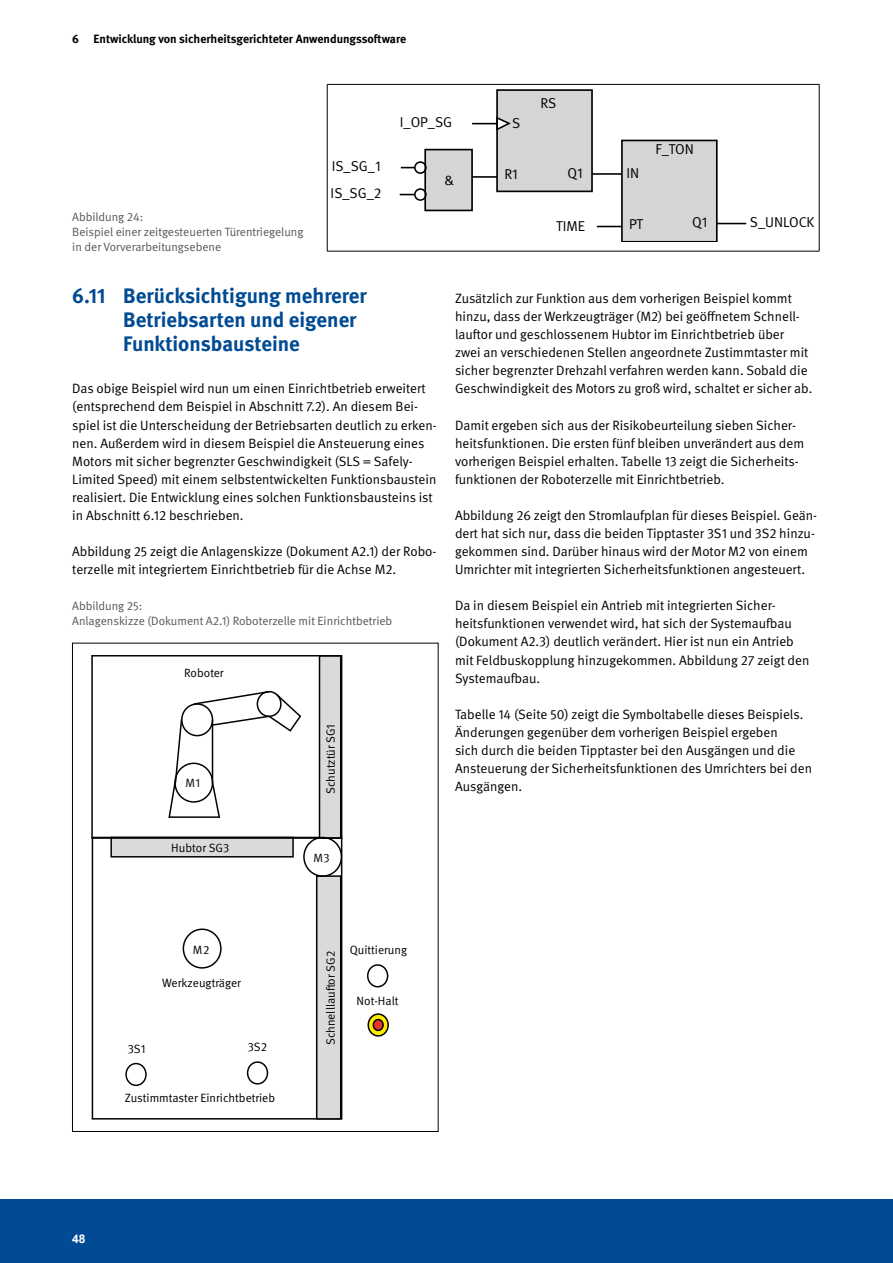
<style>
.page{position:relative;width:893px;height:1263px;background:#fff}
.page>*{position:absolute;margin:0;border:0;box-sizing:border-box;transform-origin:0 0}
.t1{font:700 21px/24px "DGUV Meta";color:#004b93}
.t2{font:14.25px/27px "DGUV Meta";color:#000}
.t3{font:13.5px/18.1px "DGUV Meta";color:#000}
.t4{font:12px/15px "DGUV Meta";color:#58585a}
.t5{font:12px "DGUV Meta";color:#000204}
.t6{font:700 12px "DGUV Meta";color:#000}
.t7{font:12px "DGUV Meta";color:#000}
.t8{font:700 12px "Arial";color:#fff}
</style>
<div class="page">
<div style="left:0;top:1199px;width:893px;height:64px;background:#004b93"></div>
<hr style="left:327px;top:84px;width:492px;height:1px;background:#000">
<hr style="left:327px;top:85px;width:1px;height:166px;background:#000">
<hr style="left:819px;top:85px;width:1px;height:166px;background:#000">
<hr style="left:327px;top:251px;width:492px;height:1px;background:#000">
<hr style="left:592px;top:173px;width:29px;height:2px;background:#000">
<div style="left:497px;top:90px;width:95px;height:101px;background:#d5d5d6"></div>
<hr style="left:472px;top:176px;width:25px;height:2px;background:#000">
<svg style="left:718px;top:223px;width:28px;height:1px"></svg>
<div style="left:622px;top:140px;width:95px;height:102px;background:#d5d5d6"></div>
<svg style="left:597px;top:226px;width:24px;height:1px"></svg>
<div style="left:425px;top:150px;width:47px;height:60px;background:#d5d5d6"></div>
<svg style="left:401px;top:167px;width:13px;height:1px"></svg>
<svg style="left:400px;top:194px;width:14px;height:1px"></svg>
<div style="left:414px;top:161px;width:13px;height:13px;border:2px solid #000;border-radius:50%"></div>
<div style="left:414px;top:188px;width:13px;height:13px;border:2px solid #000;border-radius:50%"></div>
<svg style="left:472px;top:118px;width:39px;height:12px"></svg>
<div style="left:496px;top:89px;width:97px;height:103px;border:2px solid #000"></div>
<div style="left:424px;top:149px;width:49px;height:62px;border:2px solid #000"></div>
<div style="left:621px;top:140px;width:97px;height:102px;border:2px solid #000"></div>
<div style="left:92px;top:837px;width:250px;height:282px;border:2px solid #000204"></div>
<div style="left:111px;top:837px;width:182px;height:20px;background:#d9dadb"></div>
<div style="left:110px;top:837px;width:184px;height:20px;border:2px solid #000204"></div>
<div style="left:317px;top:876px;width:24px;height:243px;background:#d9dadb"></div>
<div style="left:316px;top:875px;width:25px;height:244px;border:2px solid #000204"></div>
<svg style="left:368px;top:1014px;width:20px;height:22px"></svg>
<div style="left:367px;top:1013px;width:22px;height:23px;border:2px solid #000;border-radius:50%"></div>
<div style="left:373px;top:1019px;width:10px;height:11px;background:#e5352d;border-radius:50%"></div>
<div style="left:373px;top:1019px;width:11px;height:12px;border:2px solid #000204;border-radius:50%"></div>
<div style="left:319px;top:656px;width:22px;height:182px;background:#d9dadb"></div>
<div style="left:319px;top:655px;width:22px;height:184px;border:2px solid #000204"></div>
<div style="left:91px;top:655px;width:251px;height:184px;border:2px solid #000204"></div>
<div style="left:183px;top:928px;width:39px;height:41px;border:2px solid #000204;border-radius:50%"></div>
<div style="left:303px;top:837px;width:39px;height:40px;border:2px solid #000204;border-radius:50%"></div>
<div style="left:125px;top:1063px;width:22px;height:23px;border:2px solid #000204;border-radius:50%"></div>
<div style="left:247px;top:1061px;width:21px;height:23px;border:2px solid #000204;border-radius:50%"></div>
<div style="left:367px;top:964px;width:21px;height:23px;border:2px solid #000204;border-radius:50%"></div>
<div style="left:174px;top:762px;width:39px;height:41px;border:2px solid #000204;border-radius:50%"></div>
<svg style="left:211px;top:781px;width:9px;height:37px"></svg>
<hr style="left:169px;top:816px;width:50px;height:2px;background:#000204">
<div style="left:181px;top:703px;width:32px;height:33px;border:2px solid #000204;border-radius:50%"></div>
<svg style="left:168px;top:718px;width:15px;height:100px"></svg>
<hr style="left:212px;top:720px;width:1px;height:63px;background:#000204">
<svg style="left:193px;top:690px;width:108px;height:43px"></svg>
<p class="t6" style="left:72px;top:32px;width:335px">6 Entwicklung von sicherheitsgerichteter Anwendungssoftware</p>
<p class="t4" style="left:72px;top:210px;width:233px">Abbildung 24:<br>Beispiel einer zeitgesteuerten Türentriegelung in der Vorverarbeitungsebene</p>
<p class="t2" style="left:331px;top:153px;width:52px">IS_SG_1<br>IS_SG_2</p>
<p class="t2" style="left:400px;top:109px;width:54px">I_OP_SG</p>
<p class="t2" style="left:444px;top:167px;width:11px">&amp;</p>
<p class="t2" style="left:512px;top:110px;width:10px">S</p>
<p class="t2" style="left:540px;top:90px;width:17px">RS</p>
<p class="t2" style="left:504px;top:161px;width:15px">R1</p>
<p class="t2" style="left:567px;top:159px;width:17px">Q1</p>
<p class="t2" style="left:556px;top:213px;width:30px">TIME</p>
<p class="t2" style="left:626px;top:160px;width:14px">IN</p>
<p class="t2" style="left:656px;top:136px;width:40px">F_TON</p>
<p class="t2" style="left:629px;top:211px;width:15px">PT</p>
<p class="t2" style="left:692px;top:209px;width:17px">Q1</p>
<p class="t2" style="left:750px;top:209px;width:66px">S_UNLOCK</p>
<h1 class="t1" style="left:123px;top:284px;width:245px;text-indent:-51px">6.11 Berücksichtigung mehrerer<br>Betriebsarten und eigener<br>Funktionsbausteine</h1>
<p class="t3" style="left:72px;top:380px;width:366px">Das obige Beispiel wird nun um einen Einrichtbetrieb erweitert (entsprechend dem Beispiel in Abschnitt 7.2). An diesem Bei&shy;spiel ist die Unterscheidung der Betriebsarten deutlich zu erken&shy;nen. Außerdem wird in diesem Beispiel die Ansteuerung eines Motors mit sicher begrenzter Geschwindigkeit (SLS = Safely-Limited Speed) mit einem selbstentwickelten Funktionsbaustein realisiert. Die Entwicklung eines solchen Funktionsbausteins ist in Abschnitt 6.12 beschrieben.</p>
<p class="t3" style="left:72px;top:543px;width:366px">Abbildung 25 zeigt die Anlagenskizze (Dokument A2.1) der Robo&shy;terzelle mit integriertem Einrichtbetrieb für die Achse M2.</p>
<p class="t4" style="left:72px;top:599px;width:322px">Abbildung 25:<br>Anlagenskizze (Dokument A2.1) Roboterzelle mit Einrichtbetrieb</p>
<p class="t5" style="left:184px;top:665px;width:41px">Roboter</p>
<p class="t5" style="left:185px;top:776px;width:16px">M1</p>
<p class="t7" style="left:324px;top:794px;width:71px;rotate:-90deg">Schutztür SG1</p>
<p class="t3" style="left:455px;top:290px;width:359px">Zusätzlich zur Funktion aus dem vorherigen Beispiel kommt hinzu, dass der Werkzeugträger (M2) bei geöffnetem Schnell&shy;lauftor und geschlossenem Hubtor im Einrichtbetrieb über zwei an verschiedenen Stellen angeordnete Zustimmtaster mit sicher begrenzter Drehzahl verfahren werden kann. Sobald die Geschwindigkeit des Motors zu groß wird, schaltet er sicher ab.</p>
<p class="t3" style="left:455px;top:416px;width:351px">Damit ergeben sich aus der Risikobeurteilung sieben Sicher&shy;heitsfunktionen. Die ersten fünf bleiben unverändert aus dem vorherigen Beispiel erhalten. Tabelle 13 zeigt die Sicherheits&shy;funktionen der Roboterzelle mit Einrichtbetrieb.</p>
<p class="t3" style="left:455px;top:506px;width:364px">Abbildung 26 zeigt den Stromlaufplan für dieses Beispiel. Geän&shy;dert hat sich nur, dass die beiden Tipptaster 3S1 und 3S2 hinzu&shy;gekommen sind. Darüber hinaus wird der Motor M2 von einem Umrichter mit integrierten Sicherheitsfunktionen angesteuert.</p>
<p class="t3" style="left:455px;top:597px;width:356px">Da in diesem Beispiel ein Antrieb mit integrierten Sicher&shy;heitsfunktionen verwendet wird, hat sich der Systemaufbau (Dokument A2.3) deutlich verändert. Hier ist nun ein Antrieb mit Feldbuskopplung hinzugekommen. Abbildung 27 zeigt den Systemaufbau.</p>
<p class="t3" style="left:455px;top:705px;width:359px">Tabelle 14 (Seite 50) zeigt die Symboltabelle dieses Beispiels.<br>Änderungen gegenüber dem vorherigen Beispiel ergeben<br>sich durch die beiden Tipptaster bei den Ausgängen und die Ansteuerung der Sicherheitsfunktionen des Umrichters bei den Ausgängen.</p>
<p class="t5" style="left:171px;top:840px;width:59px">Hubtor SG3</p>
<p class="t5" style="left:314px;top:851px;width:18px">M3</p>
<p class="t5" style="left:193px;top:943px;width:18px">M2</p>
<p class="t7" style="left:162px;top:976px;width:80px">Werkzeugträger</p>
<p class="t5" style="left:128px;top:1042px;width:19px">3S1</p>
<p class="t5" style="left:248px;top:1040px;width:21px">3S2</p>
<p class="t7" style="left:125px;top:1091px;width:152px">Zustimmtaster Einrichtbetrieb</p>
<p class="t5" style="left:324px;top:1045px;width:96px;rotate:-90deg">Schnelllau or SG2</p>
<p class="t5" style="left:350px;top:943px;width:59px">Quittierung</p>
<p class="t5" style="left:357px;top:993px;width:43px">Not-Halt</p>
<p class="t8" style="left:72px;top:1230px;width:15px">48</p>
</div>
